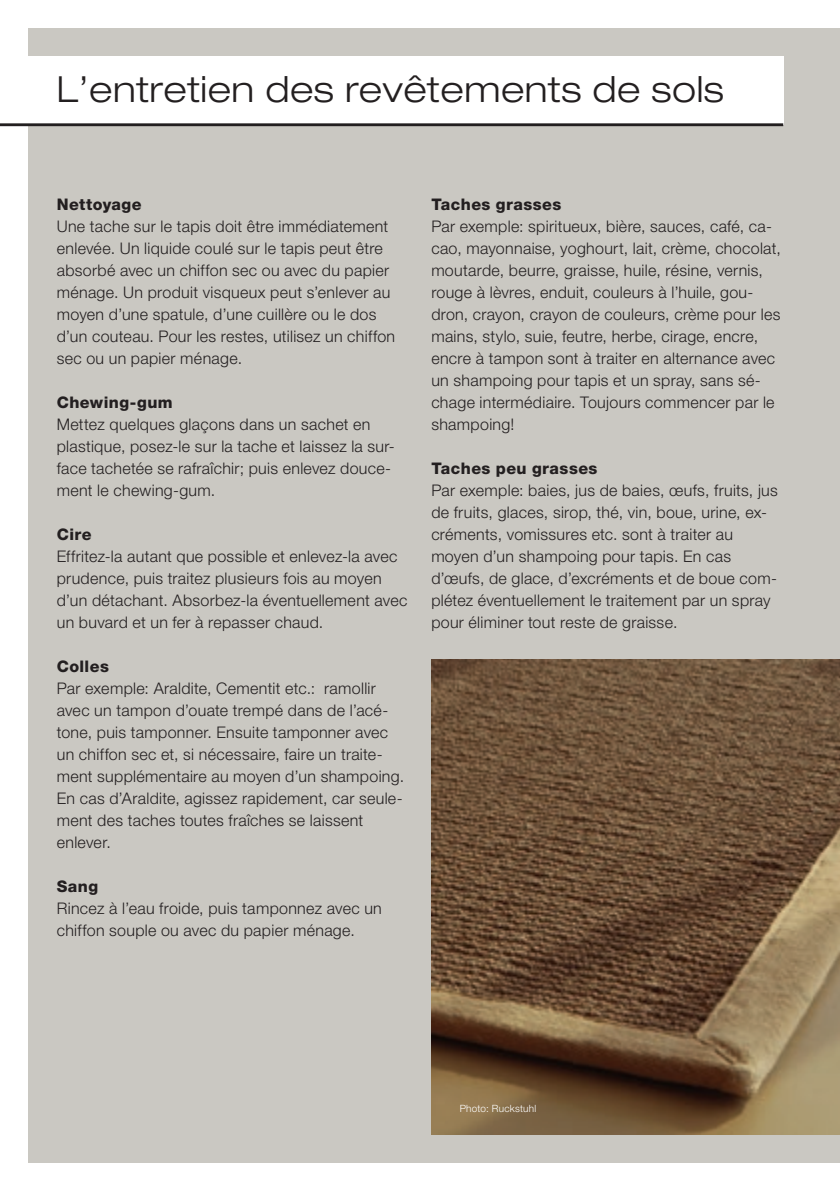
<style>
.page{position:relative;width:840px;height:1191px;background:#fff}
.page>*{position:absolute;margin:0;border:0;box-sizing:border-box;transform-origin:0 0}
.t1{font:300 expanded 36px "Helvetica Neue LT Std";letter-spacing:.015em;color:#231f20}
.t2{font:300 16px/22px "Helvetica Neue LT Std";letter-spacing:.02em;color:#231f20}
.t3{font:800 16px "Helvetica Neue LT Std";letter-spacing:.03em;color:#231f20}
.t4{font:300 10px "Helvetica Neue LT Std";letter-spacing:.025em;color:#fff}
</style>
<div class="page">
<div style="left:28px;top:28px;width:811px;height:1134px;background:#cac8c2"></div>
<img style="left:431px;top:659px;width:408px;height:475px">
<div style="left:0;top:57px;width:782px;height:68px;background:#fff"></div>
<hr style="left:0;top:123px;width:782px;height:3px;background:#231f20">
<h1 class="t1" style="left:57px;top:68px;width:668px">L’entretien des revêtements de sols</h1>
<p class="t3" style="left:57px;top:195px;width:86px">Nettoyage</p>
<p class="t2" style="left:57px;top:215px;width:340px">Une tache sur le tapis doit être immédiatement enlevée. Un liquide coulé sur le tapis peut être absorbé avec un chiffon sec ou avec du papier ménage. Un produit visqueux peut s’enlever au moyen d’une spatule, d’une cuillère ou le dos d’un couteau. Pour les restes, utilisez un chiffon sec ou un papier ménage.</p>
<p class="t3" style="left:57px;top:393px;width:117px">Chewing-gum</p>
<p class="t2" style="left:57px;top:413px;width:339px">Mettez quelques glaçons dans un sachet en plastique, posez-le sur la tache et laissez la sur&shy;face tachetée se rafraîchir; puis enlevez douce&shy;ment le chewing-gum.</p>
<p class="t3" style="left:57px;top:525px;width:36px">Cire</p>
<p class="t2" style="left:57px;top:545px;width:352px">Effritez-la autant que possible et enlevez-la avec prudence, puis traitez plusieurs fois au moyen d’un détachant. Absorbez-la éventuellement avec un buvard et un fer à repasser chaud.</p>
<p class="t3" style="left:57px;top:657px;width:54px">Colles</p>
<p class="t2" style="left:57px;top:677px;width:349px">Par exemple: Araldite, Cementit etc.: ramollir avec un tampon d’ouate trempé dans de l’acé&shy;tone, puis tamponner. Ensuite tamponner avec un chiffon sec et, si nécessaire, faire un traite&shy;ment supplémentaire au moyen d’un shampoing.<br>En cas d’Araldite, agissez rapidement, car seule&shy;ment des taches toutes fraîches se laissent enlever.</p>
<p class="t3" style="left:57px;top:877px;width:43px">Sang</p>
<p class="t2" style="left:57px;top:897px;width:326px">Rincez à l’eau froide, puis tamponnez avec un chiffon souple ou avec du papier ménage.</p>
<p class="t3" style="left:431px;top:195px;width:131px">Taches grasses</p>
<p class="t2" style="left:431px;top:215px;width:351px">Par exemple: spiritueux, bière, sauces, café, ca&shy;cao, mayonnaise, yoghourt, lait, crème, chocolat, moutarde, beurre, graisse, huile, résine, vernis, rouge à lèvres, enduit, couleurs à l’huile, gou&shy;dron, crayon, crayon de couleurs, crème pour les mains, stylo, suie, feutre, herbe, cirage, encre, encre à tampon sont à traiter en alternance avec un shampoing pour tapis et un spray, sans sé&shy;chage intermédiaire. Toujours commencer par le shampoing!</p>
<p class="t3" style="left:431px;top:459px;width:168px">Taches peu grasses</p>
<p class="t2" style="left:431px;top:479px;width:348px">Par exemple: baies, jus de baies, œufs, fruits, jus de fruits, glaces, sirop, thé, vin, boue, urine, ex&shy;créments, vomissures etc. sont à traiter au moyen d’un shampoing pour tapis. En cas d’œufs, de glace, d’excréments et de boue com&shy;plétez éventuellement le traitement par un spray pour éliminer tout reste de graisse.</p>
<p class="t4" style="left:459px;top:1102px;width:78px">Photo: Ruckstuhl</p>
</div>
